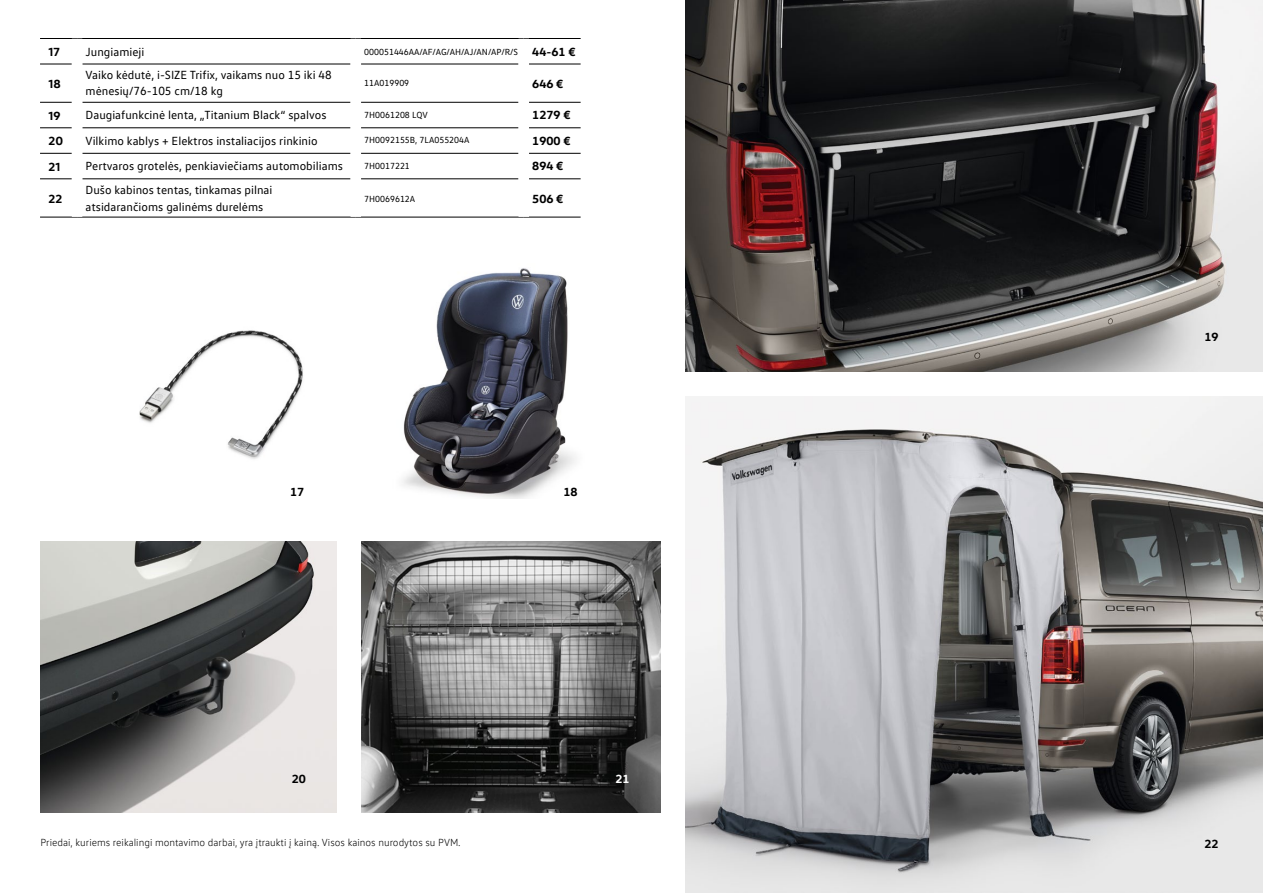
<style>
.page{position:relative;width:1263px;height:893px;background:#fff}
.page>*{position:absolute;margin:0;border:0;box-sizing:border-box;transform-origin:0 0}
.t1{font:12px/16.5px "VW Text";color:#000}
.t2{font:700 12px "VW Head";color:#000}
.t3{font:700 12px "VW Head";color:#fff}
.t4{font:300 10.5px "VW Text";color:#000}
.t5{font:9px "VW Text";color:#000}
.s1{font-family:"VW Head";font-weight:700;font-size:12px}
</style>
<div class="page">
<img style="left:402px;top:268px;width:174px;height:231px">
<hr style="left:529px;top:153px;width:52px;height:1px;background:#000">
<hr style="left:40px;top:38px;width:37px;height:1px;background:#000">
<hr style="left:77px;top:38px;width:279px;height:1px;background:#000">
<hr style="left:356px;top:38px;width:168px;height:1px;background:#000">
<hr style="left:524px;top:38px;width:57px;height:1px;background:#000">
<hr style="left:40px;top:64px;width:32px;height:1px;background:#000">
<hr style="left:82px;top:64px;width:268px;height:1px;background:#000">
<hr style="left:361px;top:64px;width:157px;height:1px;background:#000">
<hr style="left:529px;top:64px;width:52px;height:1px;background:#000">
<hr style="left:40px;top:102px;width:32px;height:1px;background:#000">
<hr style="left:82px;top:102px;width:268px;height:1px;background:#000">
<hr style="left:361px;top:102px;width:157px;height:1px;background:#000">
<hr style="left:529px;top:102px;width:52px;height:1px;background:#000">
<hr style="left:40px;top:128px;width:32px;height:1px;background:#000">
<hr style="left:82px;top:128px;width:268px;height:1px;background:#000">
<hr style="left:361px;top:128px;width:157px;height:1px;background:#000">
<hr style="left:529px;top:128px;width:52px;height:1px;background:#000">
<hr style="left:40px;top:153px;width:32px;height:1px;background:#000">
<hr style="left:82px;top:153px;width:268px;height:1px;background:#000">
<hr style="left:361px;top:153px;width:157px;height:1px;background:#000">
<hr style="left:40px;top:179px;width:32px;height:1px;background:#000">
<hr style="left:82px;top:179px;width:268px;height:1px;background:#000">
<hr style="left:361px;top:179px;width:157px;height:1px;background:#000">
<hr style="left:529px;top:179px;width:52px;height:1px;background:#000">
<hr style="left:40px;top:217px;width:37px;height:1px;background:#000">
<hr style="left:77px;top:217px;width:279px;height:1px;background:#000">
<hr style="left:356px;top:217px;width:168px;height:1px;background:#000">
<hr style="left:524px;top:217px;width:57px;height:1px;background:#000">
<img style="left:362px;top:542px;width:298px;height:270px">
<img style="left:139px;top:330px;width:164px;height:129px">
<img style="left:685px;top:0;width:578px;height:371px">
<img style="left:40px;top:542px;width:297px;height:270px">
<img style="left:685px;top:396px;width:578px;height:497px">
<p class="t2" style="left:49px;top:44px;width:13px">17</p>
<p class="t1" style="left:86px;top:44px;width:60px">Jungiamieji</p>
<p class="t5" style="left:364px;top:46px;width:213px">000051446AA/AF/AG/AH/AJ/AN/AP/R/S <span class="s1">44-61 €</span></p>
<p class="t2" style="left:49px;top:76px;width:14px">18</p>
<p class="t1" style="left:86px;top:66px;width:248px">Vaiko kėdutė, i-SIZE Trifix, vaikams nuo 15 iki 48 mėnesių/76-105 cm/18 kg</p>
<p class="t5" style="left:364px;top:78px;width:46px">11A019909</p>
<p class="t2" style="left:532px;top:76px;width:33px">646 €</p>
<p class="t2" style="left:49px;top:108px;width:13px">19</p>
<p class="t1" style="left:86px;top:107px;width:242px">Daugiafunkcinė lenta, „Titanium Black“ spalvos</p>
<p class="t5" style="left:364px;top:109px;width:65px">7H0061208 LQV</p>
<p class="t2" style="left:532px;top:107px;width:40px">1279 €</p>
<p class="t2" style="left:49px;top:133px;width:16px">20</p>
<p class="t1" style="left:86px;top:132px;width:234px">Vilkimo kablys + Elektros instaliacijos rinkinio</p>
<p class="t5" style="left:364px;top:135px;width:107px">7H0092155B, 7LA055204A</p>
<p class="t2" style="left:532px;top:133px;width:40px">1900 €</p>
<p class="t2" style="left:49px;top:159px;width:13px">21</p>
<p class="t1" style="left:86px;top:158px;width:259px">Pertvaros grotelės, penkiaviečiams automobiliams</p>
<p class="t5" style="left:364px;top:160px;width:47px">7H0017221</p>
<p class="t2" style="left:532px;top:158px;width:33px">894 €</p>
<p class="t2" style="left:49px;top:191px;width:15px">22</p>
<p class="t1" style="left:86px;top:182px;width:188px">Dušo kabinos tentas, tinkamas pilnai atsidarančioms galinėms durelėms</p>
<p class="t5" style="left:364px;top:193px;width:52px">7H0069612A</p>
<p class="t2" style="left:532px;top:191px;width:33px">506 €</p>
<p class="t2" style="left:290px;top:484px;width:16px">17</p>
<p class="t2" style="left:563px;top:484px;width:16px">18</p>
<p class="t2" style="left:292px;top:770px;width:16px">20</p>
<p class="t3" style="left:615px;top:770px;width:16px">21</p>
<p class="t4" style="left:40px;top:836px;width:422px">Priedai, kuriems reikalingi montavimo darbai, yra įtraukti į kainą. Visos kainos nurodytos su PVM.</p>
<p class="t2" style="left:1204px;top:329px;width:16px">19</p>
<p class="t2" style="left:1204px;top:836px;width:16px">22</p>
</div>
